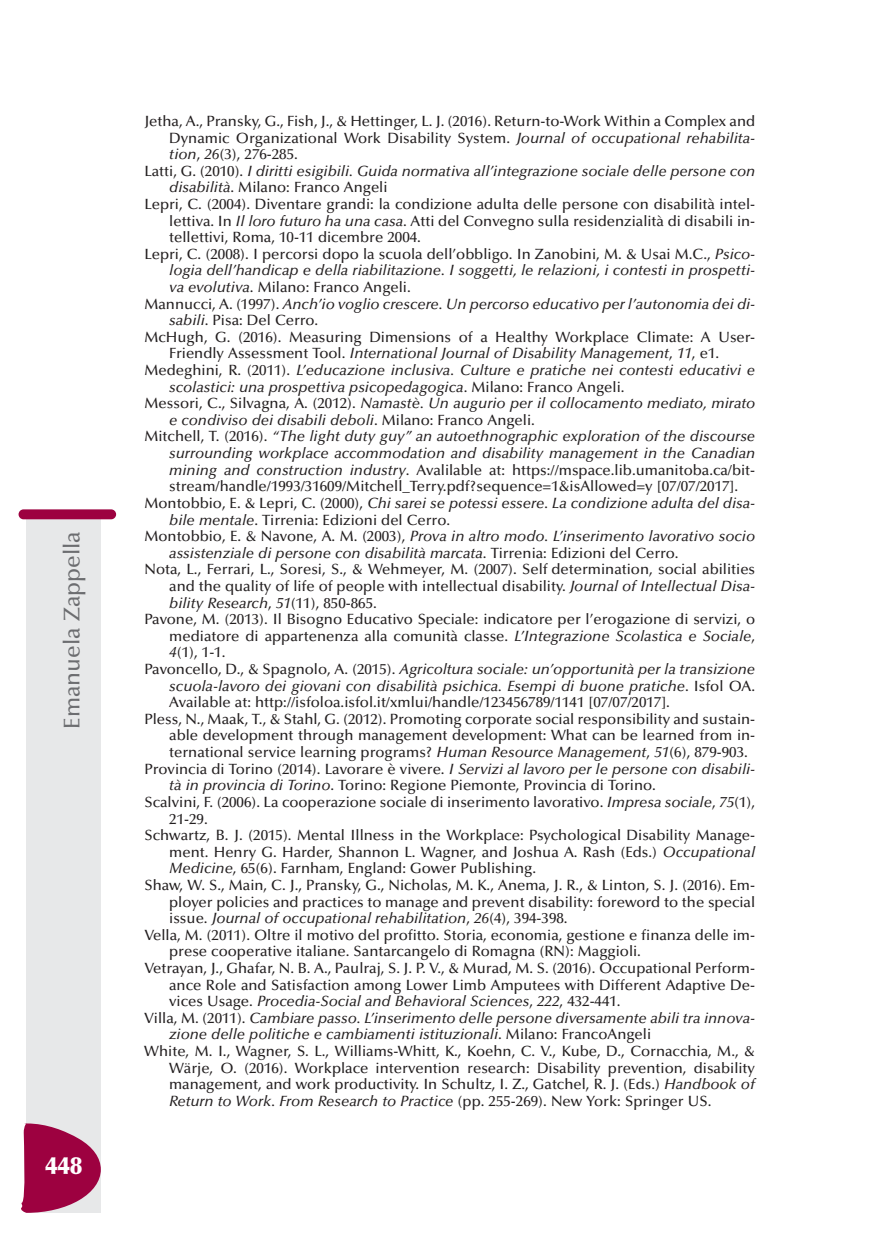
<style>
.page{position:relative;width:869px;height:1241px;background:#fff}
.page>*{position:absolute;margin:0;border:0;box-sizing:border-box;transform-origin:0 0}
.t1{font:900 24.5px "Optima";color:#fff}
.t2{font:500 22.75px "Optima";color:#6c6d70}
.t3{font:500 14.88px "Optima";color:#231f20}
.t4{font:italic 500 14.88px "Optima";color:#231f20}
.s1{font-style:italic}
.s2{font-style:normal}
</style>
<div class="page">
<div style="left:27px;top:517px;width:74px;height:695px;background:#e7e8e9"></div>
<div style="left:19px;top:509px;width:97px;height:10px;background:#9d0140;border-radius:5px"></div>
<svg style="left:21px;top:1122px;width:80px;height:90px"></svg>
<h2 class="t2" style="left:63px;top:728px;width:199px;rotate:-90deg">Emanuela Zappella</h2>
<h1 class="t1" style="left:45px;top:1155px;width:38px">448</h1>
<p class="t3" style="left:144px;top:115px;width:612px">Jetha, A., Pransky, G., Fish, J., &amp; Hettinger, L. J. (2016). Return-to-Work Within a Complex and</p>
<p class="t3" style="left:169px;top:132px;width:587px">Dynamic Organizational Work Disability System. <span class="s1">Journal of occupational rehabilita-</span></p>
<p class="t3" style="left:169px;top:148px;width:130px"><span class="s1">tion</span>, <span class="s1">26</span>(3), 276-285.</p>
<p class="t4" style="left:144px;top:165px;width:612px"><span class="s2">Latti, G. (2010).</span> I diritti esigibili. Guida normativa all’integrazione sociale delle persone con</p>
<p class="t3" style="left:169px;top:181px;width:220px"><span class="s1">disabilità</span>. Milano: Franco Angeli</p>
<p class="t3" style="left:144px;top:198px;width:612px">Lepri, C. (2004). Diventare grandi: la condizione adulta delle persone con disabilità intel-</p>
<p class="t3" style="left:169px;top:215px;width:587px">lettiva. In <span class="s1">Il loro futuro ha una casa</span>. Atti del Convegno sulla residenzialità di disabili in-</p>
<p class="t3" style="left:169px;top:231px;width:253px">tellettivi, Roma, 10-11 dicembre 2004.</p>
<p class="t3" style="left:144px;top:248px;width:612px">Lepri, C. (2008). I percorsi dopo la scuola dell’obbligo. In Zanobini, M. &amp; Usai M.C., <span class="s1">Psico-</span></p>
<p class="t4" style="left:169px;top:264px;width:587px">logia dell’handicap e della riabilitazione. I soggetti, le relazioni, i contesti in prospetti-</p>
<p class="t3" style="left:169px;top:281px;width:243px"><span class="s1">va evolutiva</span>. Milano: Franco Angeli.</p>
<p class="t4" style="left:144px;top:298px;width:612px"><span class="s2">Mannucci, A. (1997).</span> Anch’io voglio crescere. Un percorso educativo per l’autonomia dei di-</p>
<p class="t3" style="left:169px;top:314px;width:150px"><span class="s1">sabili</span>. Pisa: Del Cerro.</p>
<p class="t3" style="left:144px;top:331px;width:612px">McHugh, G. (2016). Measuring Dimensions of a Healthy Workplace Climate: A User-</p>
<p class="t4" style="left:169px;top:347px;width:551px"><span class="s2">Friendly Assessment Tool.</span> International Journal of Disability Management<span class="s2">,</span> 11<span class="s2">, e1.</span></p>
<p class="t4" style="left:144px;top:364px;width:612px"><span class="s2">Medeghini, R. (2011).</span> L’educazione inclusiva. Culture e pratiche nei contesti educativi e</p>
<p class="t4" style="left:169px;top:381px;width:456px">scolastici: una prospettiva psicopedagogica<span class="s2">. Milano: Franco Angeli.</span></p>
<p class="t4" style="left:144px;top:397px;width:612px"><span class="s2">Messori, C., Silvagna, A. (2012).</span> Namastè. Un augurio per il collocamento mediato, mirato</p>
<p class="t4" style="left:169px;top:414px;width:367px">e condiviso dei disabili deboli<span class="s2">. Milano: Franco Angeli.</span></p>
<p class="t4" style="left:144px;top:430px;width:612px"><span class="s2">Mitchell, T. (2016).</span> “The light duty guy” an autoethnographic exploration of the discourse</p>
<p class="t4" style="left:169px;top:447px;width:587px">surrounding workplace accommodation and disability management in the Canadian</p>
<p class="t3" style="left:169px;top:464px;width:587px"><span class="s1">mining and construction industry</span>. Avalilable at: https://mspace.lib.umanitoba.ca/bit-</p>
<p class="t3" style="left:169px;top:480px;width:570px">stream/handle/1993/31609/Mitchell_Terry.pdf?sequence=1&amp;isAllowed=y [07/07/2017].</p>
<p class="t4" style="left:144px;top:497px;width:612px"><span class="s2">Montobbio, E. &amp; Lepri, C. (2000),</span> Chi sarei se potessi essere. La condizione adulta del disa-</p>
<p class="t3" style="left:169px;top:513px;width:282px"><span class="s1">bile mentale</span>. Tirrenia: Edizioni del Cerro.</p>
<p class="t4" style="left:144px;top:530px;width:612px"><span class="s2">Montobbio, E. &amp; Navone, A. M. (2003),</span> Prova in altro modo. L’inserimento lavorativo socio</p>
<p class="t4" style="left:169px;top:547px;width:510px">assistenziale di persone con disabilità marcata<span class="s2">. Tirrenia: Edizioni del Cerro.</span></p>
<p class="t3" style="left:144px;top:563px;width:612px">Nota, L., Ferrari, L., Soresi, S., &amp; Wehmeyer, M. (2007). Self determination, social abilities</p>
<p class="t3" style="left:169px;top:580px;width:587px">and the quality of life of people with intellectual disability. <span class="s1">Journal of Intellectual Disa-</span></p>
<p class="t4" style="left:169px;top:596px;width:209px">bility Research<span class="s2">,</span> 51<span class="s2">(11), 850-865.</span></p>
<p class="t3" style="left:144px;top:613px;width:612px">Pavone, M. (2013). Il Bisogno Educativo Speciale: indicatore per l’erogazione di servizi, o</p>
<p class="t3" style="left:169px;top:630px;width:587px">mediatore di appartenenza alla comunità classe. <span class="s1">L’Integrazione Scolastica e Sociale</span>,</p>
<p class="t3" style="left:169px;top:646px;width:58px"><span class="s1">4</span>(1), 1-1.</p>
<p class="t4" style="left:144px;top:663px;width:612px"><span class="s2">Pavoncello, D., &amp; Spagnolo, A. (2015).</span> Agricoltura sociale: un’opportunità per la transizione</p>
<p class="t4" style="left:169px;top:679px;width:587px">scuola-lavoro dei giovani con disabilità psichica. Esempi di buone pratiche<span class="s2">. Isfol OA.</span></p>
<p class="t3" style="left:169px;top:696px;width:502px">Available at: http://isfoloa.isfol.it/xmlui/handle/123456789/1141 [07/07/2017].</p>
<p class="t3" style="left:144px;top:713px;width:612px">Pless, N., Maak, T., &amp; Stahl, G. (2012). Promoting corporate social responsibility and sustain-</p>
<p class="t3" style="left:169px;top:729px;width:587px">able development through management development: What can be learned from in-</p>
<p class="t3" style="left:169px;top:746px;width:579px">ternational service learning programs? <span class="s1">Human Resource Management</span>, <span class="s1">51</span>(6), 879-903.</p>
<p class="t3" style="left:144px;top:762px;width:612px">Provincia di Torino (2014). Lavorare è vivere. <span class="s1">I Servizi al lavoro per le persone con disabili-</span></p>
<p class="t3" style="left:169px;top:779px;width:488px"><span class="s1">tà in provincia di Torino</span>. Torino: Regione Piemonte, Provincia di Torino.</p>
<p class="t3" style="left:144px;top:796px;width:612px">Scalvini, F. (2006). La cooperazione sociale di inserimento lavorativo. <span class="s1">Impresa sociale</span>, <span class="s1">75</span>(1),</p>
<p class="t3" style="left:169px;top:812px;width:40px">21-29.</p>
<p class="t3" style="left:144px;top:829px;width:612px">Schwartz, B. J. (2015). Mental Illness in the Workplace: Psychological Disability Manage-</p>
<p class="t3" style="left:169px;top:845px;width:587px">ment. Henry G. Harder, Shannon L. Wagner, and Joshua A. Rash (Eds.) <span class="s1">Occupational</span></p>
<p class="t3" style="left:169px;top:862px;width:368px"><span class="s1">Medicine</span>, 65(6). Farnham, England: Gower Publishing.</p>
<p class="t3" style="left:144px;top:879px;width:612px">Shaw, W. S., Main, C. J., Pransky, G., Nicholas, M. K., Anema, J. R., &amp; Linton, S. J. (2016). Em-</p>
<p class="t3" style="left:169px;top:895px;width:587px">ployer policies and practices to manage and prevent disability: foreword to the special</p>
<p class="t4" style="left:169px;top:912px;width:399px"><span class="s2">issue.</span> Journal of occupational rehabilitation<span class="s2">,</span> 26<span class="s2">(4), 394-398.</span></p>
<p class="t3" style="left:144px;top:928px;width:612px">Vella, M. (2011). Oltre il motivo del profitto. Storia, economia, gestione e finanza delle im-</p>
<p class="t3" style="left:169px;top:945px;width:473px">prese cooperative italiane. Santarcangelo di Romagna (RN): Maggioli.</p>
<p class="t3" style="left:144px;top:962px;width:612px">Vetrayan, J., Ghafar, N. B. A., Paulraj, S. J. P. V., &amp; Murad, M. S. (2016). Occupational Perform-</p>
<p class="t3" style="left:169px;top:978px;width:587px">ance Role and Satisfaction among Lower Limb Amputees with Different Adaptive De-</p>
<p class="t4" style="left:169px;top:995px;width:453px"><span class="s2">vices Usage.</span> Procedia-Social and Behavioral Sciences<span class="s2">,</span> 222<span class="s2">, 432-441.</span></p>
<p class="t4" style="left:144px;top:1011px;width:612px"><span class="s2">Villa, M. (2011).</span> Cambiare passo. L’inserimento delle persone diversamente abili tra innova-</p>
<p class="t4" style="left:169px;top:1028px;width:483px">zione delle politiche e cambiamenti istituzionali<span class="s2">. Milano: FrancoAngeli</span></p>
<p class="t3" style="left:144px;top:1044px;width:612px">White, M. I., Wagner, S. L., Williams-Whitt, K., Koehn, C. V., Kube, D., Cornacchia, M., &amp;</p>
<p class="t3" style="left:169px;top:1061px;width:587px">Wärje, O. (2016). Workplace intervention research: Disability prevention, disability</p>
<p class="t3" style="left:169px;top:1078px;width:587px">management, and work productivity. In Schultz, I. Z., Gatchel, R. J. (Eds.) <span class="s1">Handbook of</span></p>
<p class="t4" style="left:169px;top:1094px;width:543px">Return to Work. From Research to Practice <span class="s2">(pp. 255-269). New York: Springer US.</span></p>
</div>
